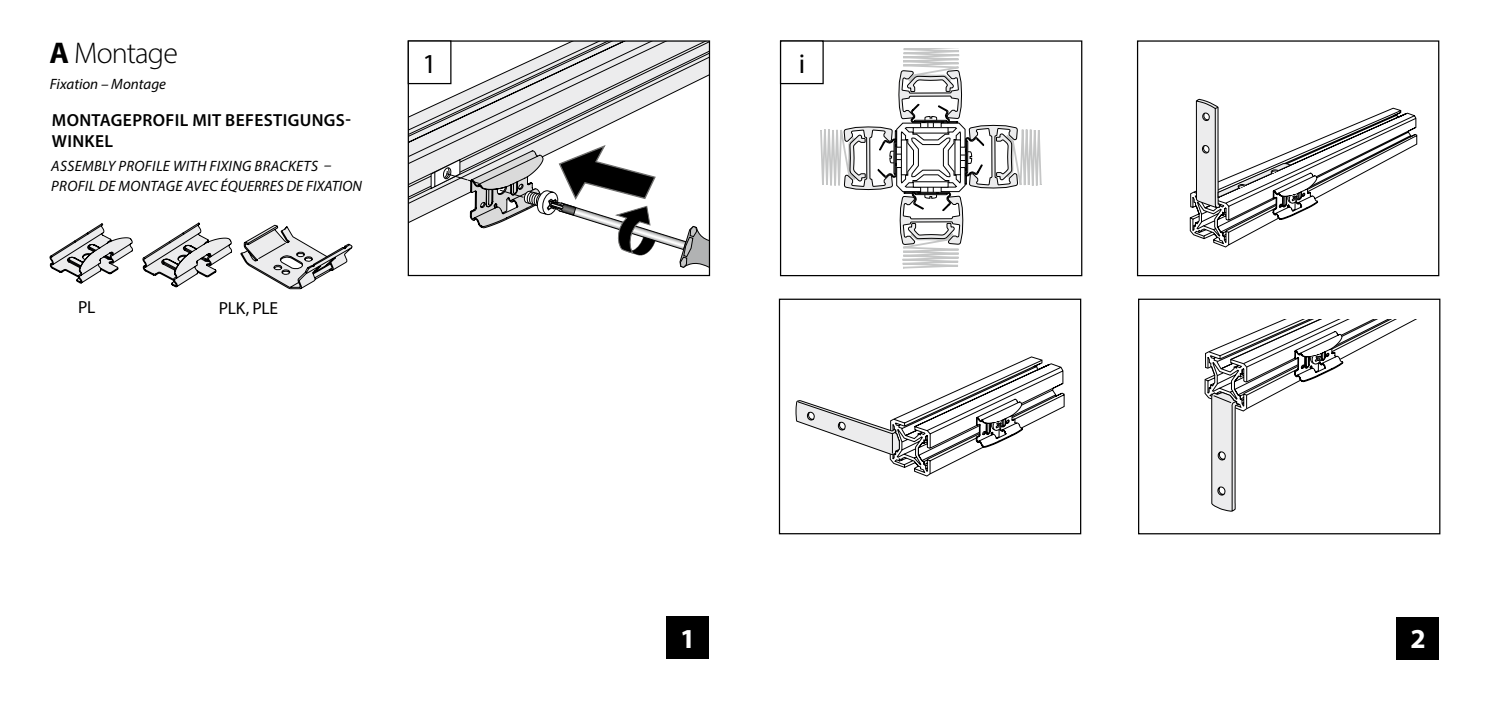
<style>
.page{position:relative;width:1489px;height:702px;background:#fff}
.page>*{position:absolute;margin:0;border:0;box-sizing:border-box;transform-origin:0 0}
.t1{font:300 30px "Myriad Pro";letter-spacing:-.03em;color:#000}
.t2{font:700 27.5px "Myriad Pro";color:#fff}
.t3{font:27.5px "Myriad Pro";color:#000}
.t4{font:600 17.5px/21px "Myriad Pro";letter-spacing:.02em;color:#000}
.t5{font:17.5px "Myriad Pro";letter-spacing:-.02em;color:#000}
.t6{font:italic 15px/20px "Myriad Pro";letter-spacing:.02em;color:#000}
.t7{font:italic 15px "Myriad Pro";color:#000}
.s1{font-weight:700}
</style>
<div class="page">
<div style="left:666px;top:616px;width:42px;height:43px;background:#000"></div>
<div style="left:1396px;top:617px;width:42px;height:42px;background:#000"></div>
<svg style="left:49px;top:223px;width:84px;height:61px"></svg>
<svg style="left:240px;top:224px;width:113px;height:66px"></svg>
<svg style="left:142px;top:222px;width:90px;height:66px"></svg>
<svg style="left:409px;top:42px;width:299px;height:181px"></svg>
<svg style="left:430px;top:144px;width:279px;height:133px"></svg>
<div style="left:407px;top:40px;width:303px;height:236px;border:1px solid #000"></div>
<div style="left:408px;top:41px;width:43px;height:43px;background:#fff"></div>
<div style="left:407px;top:40px;width:44px;height:44px;border:1px solid #000"></div>
<svg style="left:1189px;top:99px;width:228px;height:148px"></svg>
<div style="left:1136px;top:40px;width:303px;height:236px;border:1px solid #000"></div>
<svg style="left:1204px;top:319px;width:213px;height:192px"></svg>
<div style="left:1137px;top:298px;width:303px;height:236px;border:1px solid #000"></div>
<svg style="left:795px;top:356px;width:269px;height:120px"></svg>
<div style="left:778px;top:298px;width:303px;height:236px;border:1px solid #000"></div>
<svg style="left:819px;top:42px;width:223px;height:227px"></svg>
<div style="left:780px;top:40px;width:302px;height:236px;border:1px solid #000"></div>
<div style="left:780px;top:41px;width:43px;height:43px;background:#fff"></div>
<div style="left:780px;top:40px;width:43px;height:44px;border:1px solid #000"></div>
<h1 class="t1" style="left:50px;top:35px;width:130px"><span class="s1">A</span> Montage</h1>
<p class="t7" style="left:50px;top:74px;width:118px">Fixation – Montage</p>
<p class="t4" style="left:52px;top:109px;width:300px">MONTAGEPROFIL MIT BEFESTIGUNGS-<br>WINKEL</p>
<p class="t6" style="left:51px;top:155px;width:312px">ASSEMBLY PROFILE WITH FIXING BRACKETS –<br>PROFIL DE MONTAGE AVEC ÉQUERRES DE FIXATION</p>
<p class="t5" style="left:78px;top:296px;width:19px">PL</p>
<p class="t5" style="left:219px;top:297px;width:61px">PLK, PLE</p>
<h2 class="t3" style="left:422px;top:46px;width:16px">1</h2>
<h2 class="t3" style="left:798px;top:46px;width:8px">i</h2>
<h2 class="t2" style="left:680px;top:620px;width:17px">1</h2>
<h2 class="t2" style="left:1410px;top:621px;width:17px">2</h2>
</div>
